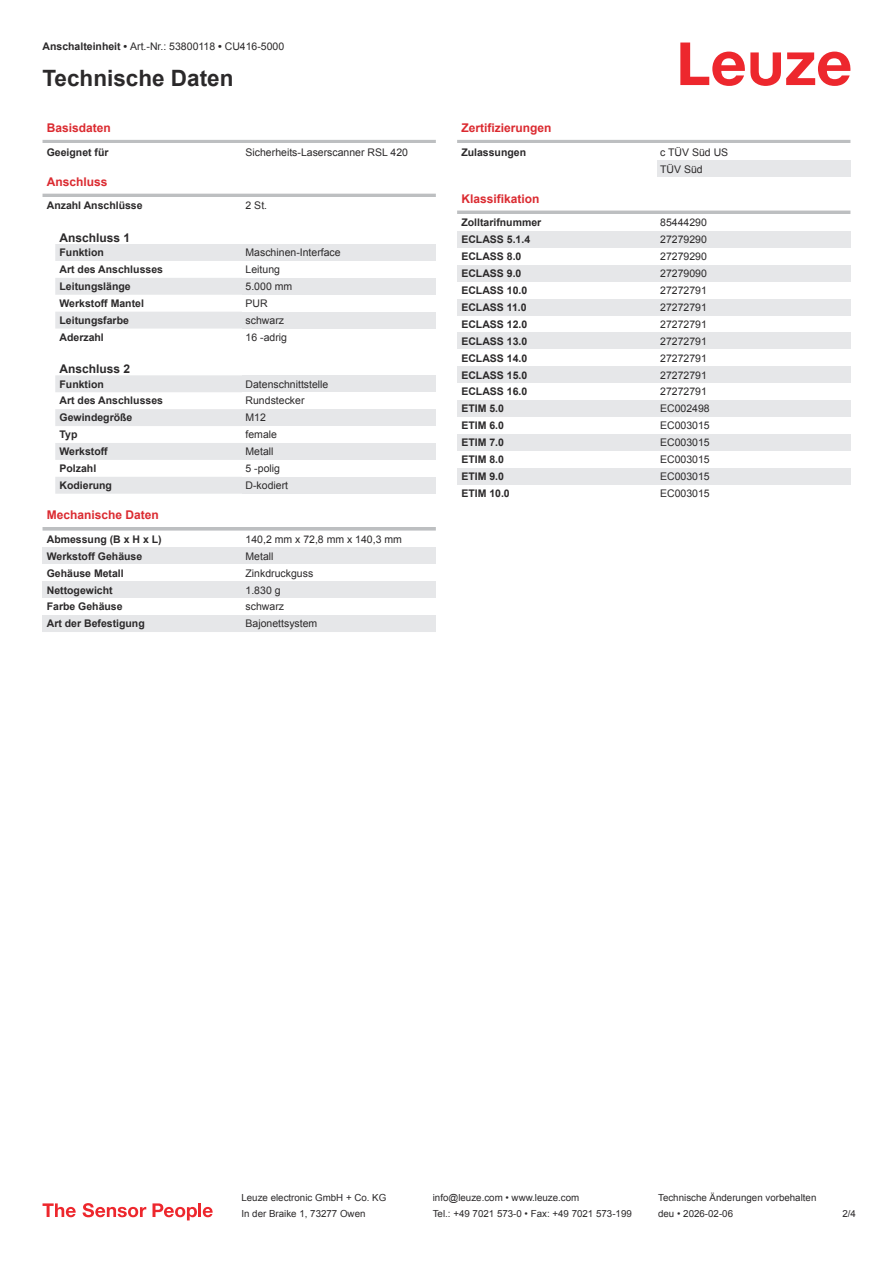
<style>
.page{position:relative;width:893px;height:1263px;background:#fff}
.page>*{position:absolute;margin:0;border:0;box-sizing:border-box;transform-origin:0 0}
.t1{font:700 22.5px "Arial";color:#2b292a}
.t2{font:700 12px "Arial";color:#db2a30}
.t3{font:700 12px "Arial";color:#2b292a}
.t4{font:700 10.5px "Arial";color:#2b292a}
.t5{font:10.5px/17px "Arial";color:#2b292a}
.t6{font:9.75px "Arial";color:#2b292a}
.s1{font-weight:700}
</style>
<div class="page">
<svg style="left:680px;top:43px;width:170px;height:43px"></svg>
<svg style="left:55px;top:244px;width:187px;height:250px"></svg>
<hr style="left:43px;top:140px;width:393px;height:3px;background:#bdbfc1">
<hr style="left:43px;top:194px;width:393px;height:3px;background:#bdbfc1">
<div style="left:242px;top:244px;width:194px;height:17px;background:#e6e7e9"></div>
<div style="left:242px;top:278px;width:194px;height:17px;background:#e6e7e9"></div>
<div style="left:242px;top:312px;width:194px;height:17px;background:#e6e7e9"></div>
<div style="left:242px;top:375px;width:194px;height:17px;background:#e6e7e9"></div>
<div style="left:242px;top:409px;width:194px;height:17px;background:#e6e7e9"></div>
<div style="left:242px;top:443px;width:194px;height:17px;background:#e6e7e9"></div>
<div style="left:242px;top:477px;width:194px;height:17px;background:#e6e7e9"></div>
<svg style="left:43px;top:527px;width:393px;height:4px;background:#c3c5c7"></svg>
<div style="left:43px;top:547px;width:199px;height:17px;background:#e6e7e9"></div>
<div style="left:242px;top:547px;width:194px;height:17px;background:#e6e7e9"></div>
<div style="left:43px;top:581px;width:199px;height:17px;background:#e6e7e9"></div>
<div style="left:242px;top:581px;width:194px;height:17px;background:#e6e7e9"></div>
<div style="left:43px;top:615px;width:199px;height:17px;background:#e6e7e9"></div>
<div style="left:242px;top:615px;width:194px;height:17px;background:#e6e7e9"></div>
<hr style="left:457px;top:140px;width:393px;height:3px;background:#bdbfc1">
<div style="left:657px;top:160px;width:193px;height:17px;background:#e6e7e9"></div>
<hr style="left:457px;top:211px;width:393px;height:3px;background:#bdbfc1">
<div style="left:457px;top:231px;width:200px;height:17px;background:#e6e7e9"></div>
<div style="left:657px;top:231px;width:193px;height:17px;background:#e6e7e9"></div>
<div style="left:457px;top:265px;width:200px;height:17px;background:#e6e7e9"></div>
<div style="left:657px;top:265px;width:193px;height:17px;background:#e6e7e9"></div>
<div style="left:457px;top:299px;width:200px;height:17px;background:#e6e7e9"></div>
<div style="left:657px;top:299px;width:193px;height:17px;background:#e6e7e9"></div>
<div style="left:457px;top:332px;width:200px;height:17px;background:#e6e7e9"></div>
<div style="left:657px;top:332px;width:193px;height:17px;background:#e6e7e9"></div>
<div style="left:457px;top:366px;width:200px;height:17px;background:#e6e7e9"></div>
<div style="left:657px;top:366px;width:193px;height:17px;background:#e6e7e9"></div>
<div style="left:457px;top:400px;width:200px;height:17px;background:#e6e7e9"></div>
<div style="left:657px;top:400px;width:193px;height:17px;background:#e6e7e9"></div>
<div style="left:457px;top:434px;width:200px;height:17px;background:#e6e7e9"></div>
<div style="left:657px;top:434px;width:193px;height:17px;background:#e6e7e9"></div>
<div style="left:457px;top:468px;width:200px;height:17px;background:#e6e7e9"></div>
<div style="left:657px;top:468px;width:193px;height:17px;background:#e6e7e9"></div>
<svg style="left:43px;top:1203px;width:33px;height:14px"></svg>
<svg style="left:83px;top:1203px;width:63px;height:14px"></svg>
<svg style="left:153px;top:1203px;width:44px;height:17px"></svg>
<hr style="left:198px;top:1203px;width:3px;height:14px;background:#ed272d">
<svg style="left:203px;top:1207px;width:10px;height:10px"></svg>
<p class="t5" style="left:43px;top:39px;width:243px"><span class="s1">Anschalteinheit •</span> Art.-Nr.: 53800118 <span class="s1">•</span> CU416-5000</p>
<h1 class="t1" style="left:43px;top:70px;width:192px">Technische Daten</h1>
<p class="t2" style="left:47px;top:123px;width:66px">Basisdaten</p>
<p class="t4" style="left:47px;top:148px;width:63px">Geeignet für</p>
<p class="t5" style="left:246px;top:144px;width:164px">Sicherheits-Laserscanner RSL 420</p>
<p class="t2" style="left:47px;top:177px;width:62px">Anschluss</p>
<p class="t4" style="left:47px;top:202px;width:97px">Anzahl Anschlüsse</p>
<p class="t5" style="left:246px;top:198px;width:23px">2 St.</p>
<p class="t3" style="left:60px;top:233px;width:72px">Anschluss 1</p>
<p class="t4" style="left:60px;top:249px;width:46px">Funktion</p>
<p class="t5" style="left:246px;top:245px;width:97px">Maschinen-Interface</p>
<p class="t4" style="left:60px;top:265px;width:105px">Art des Anschlusses</p>
<p class="t5" style="left:246px;top:262px;width:36px">Leitung</p>
<p class="t4" style="left:60px;top:282px;width:73px">Leitungslänge</p>
<p class="t5" style="left:246px;top:279px;width:48px">5.000 mm</p>
<p class="t4" style="left:60px;top:299px;width:86px">Werkstoff Mantel</p>
<p class="t5" style="left:246px;top:296px;width:24px">PUR</p>
<p class="t4" style="left:60px;top:316px;width:71px">Leitungsfarbe</p>
<p class="t5" style="left:246px;top:313px;width:40px">schwarz</p>
<p class="t4" style="left:60px;top:333px;width:46px">Aderzahl</p>
<p class="t5" style="left:246px;top:330px;width:43px">16 -adrig</p>
<p class="t3" style="left:60px;top:364px;width:72px">Anschluss 2</p>
<p class="t4" style="left:60px;top:380px;width:46px">Funktion</p>
<p class="t5" style="left:246px;top:376px;width:84px">Datenschnittstelle</p>
<p class="t4" style="left:60px;top:397px;width:105px">Art des Anschlusses</p>
<p class="t5" style="left:246px;top:393px;width:60px">Rundstecker</p>
<p class="t4" style="left:60px;top:414px;width:74px">Gewindegröße</p>
<p class="t5" style="left:246px;top:410px;width:22px">M12</p>
<p class="t4" style="left:60px;top:431px;width:19px">Typ</p>
<p class="t5" style="left:246px;top:427px;width:33px">female</p>
<p class="t4" style="left:60px;top:447px;width:50px">Werkstoff</p>
<p class="t5" style="left:246px;top:444px;width:30px">Metall</p>
<p class="t4" style="left:60px;top:464px;width:38px">Polzahl</p>
<p class="t5" style="left:246px;top:461px;width:36px">5 -polig</p>
<p class="t4" style="left:60px;top:481px;width:54px">Kodierung</p>
<p class="t5" style="left:246px;top:478px;width:44px">D-kodiert</p>
<p class="t2" style="left:47px;top:511px;width:114px">Mechanische Daten</p>
<p class="t4" style="left:47px;top:535px;width:116px">Abmessung (B x H x L)</p>
<p class="t5" style="left:246px;top:532px;width:158px">140,2 mm x 72,8 mm x 140,3 mm</p>
<p class="t4" style="left:47px;top:552px;width:97px">Werkstoff Gehäuse</p>
<p class="t5" style="left:246px;top:548px;width:30px">Metall</p>
<p class="t4" style="left:47px;top:569px;width:79px">Gehäuse Metall</p>
<p class="t5" style="left:246px;top:565px;width:69px">Zinkdruckguss</p>
<p class="t4" style="left:47px;top:586px;width:67px">Nettogewicht</p>
<p class="t5" style="left:246px;top:582px;width:37px">1.830 g</p>
<p class="t4" style="left:47px;top:603px;width:77px">Farbe Gehäuse</p>
<p class="t5" style="left:246px;top:599px;width:40px">schwarz</p>
<p class="t4" style="left:47px;top:620px;width:100px">Art der Befestigung</p>
<p class="t5" style="left:246px;top:616px;width:73px">Bajonettsystem</p>
<p class="t2" style="left:461px;top:123px;width:92px">Zertifizierungen</p>
<p class="t4" style="left:461px;top:148px;width:66px">Zulassungen</p>
<p class="t5" style="left:660px;top:144px;width:70px">c TÜV Süd US<br>TÜV Süd</p>
<p class="t2" style="left:461px;top:194px;width:80px">Klassifikation</p>
<p class="t4" style="left:461px;top:219px;width:81px">Zolltarifnummer</p>
<p class="t5" style="left:660px;top:215px;width:48px">85444290</p>
<p class="t4" style="left:461px;top:236px;width:70px">ECLASS 5.1.4</p>
<p class="t5" style="left:660px;top:232px;width:48px">27279290</p>
<p class="t4" style="left:461px;top:252px;width:62px">ECLASS 8.0</p>
<p class="t5" style="left:660px;top:249px;width:48px">27279290</p>
<p class="t4" style="left:461px;top:269px;width:62px">ECLASS 9.0</p>
<p class="t5" style="left:660px;top:266px;width:48px">27279090</p>
<p class="t4" style="left:461px;top:286px;width:67px">ECLASS 10.0</p>
<p class="t5" style="left:660px;top:283px;width:48px">27272791</p>
<p class="t4" style="left:461px;top:303px;width:67px">ECLASS 11.0</p>
<p class="t5" style="left:660px;top:300px;width:48px">27272791</p>
<p class="t4" style="left:461px;top:320px;width:67px">ECLASS 12.0</p>
<p class="t5" style="left:660px;top:317px;width:48px">27272791</p>
<p class="t4" style="left:461px;top:337px;width:67px">ECLASS 13.0</p>
<p class="t5" style="left:660px;top:333px;width:48px">27272791</p>
<p class="t4" style="left:461px;top:354px;width:67px">ECLASS 14.0</p>
<p class="t5" style="left:660px;top:350px;width:48px">27272791</p>
<p class="t4" style="left:461px;top:371px;width:67px">ECLASS 15.0</p>
<p class="t5" style="left:660px;top:367px;width:48px">27272791</p>
<p class="t4" style="left:461px;top:388px;width:67px">ECLASS 16.0</p>
<p class="t5" style="left:660px;top:384px;width:48px">27272791</p>
<p class="t4" style="left:461px;top:405px;width:44px">ETIM 5.0</p>
<p class="t5" style="left:660px;top:401px;width:51px">EC002498</p>
<p class="t4" style="left:461px;top:422px;width:44px">ETIM 6.0</p>
<p class="t5" style="left:660px;top:418px;width:51px">EC003015</p>
<p class="t4" style="left:461px;top:438px;width:44px">ETIM 7.0</p>
<p class="t5" style="left:660px;top:435px;width:51px">EC003015</p>
<p class="t4" style="left:461px;top:455px;width:44px">ETIM 8.0</p>
<p class="t5" style="left:660px;top:452px;width:51px">EC003015</p>
<p class="t4" style="left:461px;top:472px;width:44px">ETIM 9.0</p>
<p class="t5" style="left:660px;top:469px;width:51px">EC003015</p>
<p class="t4" style="left:461px;top:489px;width:50px">ETIM 10.0</p>
<p class="t5" style="left:660px;top:486px;width:51px">EC003015</p>
<p class="t6" style="left:241px;top:1194px;width:146px">Leuze electronic GmbH + Co. KG</p>
<p class="t6" style="left:433px;top:1194px;width:148px">info@leuze.com • www.leuze.com</p>
<p class="t6" style="left:658px;top:1194px;width:160px">Technische Änderungen vorbehalten</p>
<p class="t6" style="left:241px;top:1210px;width:126px">In der Braike 1, 73277 Owen</p>
<p class="t6" style="left:433px;top:1210px;width:201px">Tel.: +49 7021 573-0 • Fax: +49 7021 573-199</p>
<p class="t6" style="left:658px;top:1210px;width:76px">deu • 2026-02-06</p>
<p class="t6" style="left:842px;top:1210px;width:15px">2 /4</p>
</div>
